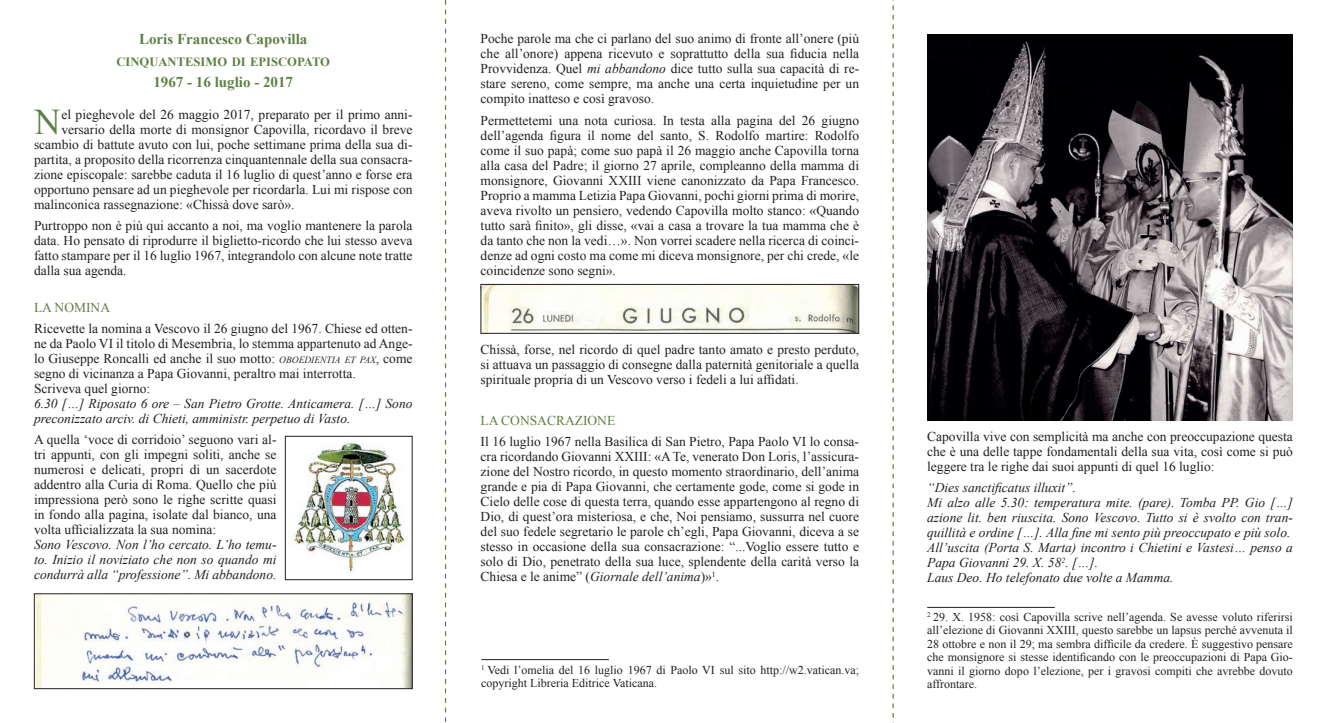
<style>
.page{position:relative;width:1327px;height:723px;background:#fff}
.page>*{position:absolute;margin:0;border:0;box-sizing:border-box;transform-origin:0 0}
.t1{font:36.15px "Times New Roman";color:#5c8142}
.t2{font:700 15px "Times New Roman";color:#5c8142}
.t3{font:13.5px/15px "Times New Roman";color:#231f20;text-align:justify}
.t4{font:italic 13.5px/15px "Times New Roman";color:#231f20}
.t5{font:13.5px "Times New Roman";color:#5c8142}
.t6{font:700 12.6px "Times New Roman";color:#5c8142}
.t7{font:12px/13.5px "Times New Roman";color:#231f20;text-align:justify}
.s1{font-style:italic;font-size:9.45px}
.s2{font-style:italic}
</style>
<div class="page">
<img style="left:482px;top:286px;width:375px;height:46px">
<div style="left:480px;top:284px;width:379px;height:50px;border:1px solid #231f20"></div>
<img style="left:291px;top:443px;width:114px;height:130px">
<div style="left:285px;top:436px;width:127px;height:144px;border:1px solid #231f20"></div>
<img style="left:927px;top:34px;width:366px;height:386px">
<hr style="left:481px;top:659px;width:128px;height:1px;background:#231f20">
<hr style="left:927px;top:607px;width:127px;height:1px;background:#231f20">
<svg style="left:445px;top:0;width:1px;height:722px"></svg>
<svg style="left:892px;top:0;width:2px;height:723px"></svg>
<img style="left:36px;top:595px;width:374px;height:92px">
<div style="left:34px;top:593px;width:378px;height:96px;border:1px solid #231f20"></div>
<p class="t2" style="left:139px;top:29px;width:170px">Loris Francesco Capovilla</p>
<p class="t6" style="left:117px;top:53px;width:215px">CINQUANTESIMO DI EPISCOPATO</p>
<p class="t2" style="left:153px;top:72px;width:141px">1967 - 16 luglio - 2017</p>
<h1 class="t1" style="left:34px;top:97px;width:28px">N</h1>
<p class="t3" style="left:61px;top:107px;width:353px">el pieghevole del 26 maggio 2017, preparato per il primo anni-</p>
<p class="t3" style="left:61px;top:122px;width:353px">versario della morte di monsignor Capovilla, ricordavo il breve</p>
<p class="t3" style="left:34px;top:137px;width:380px">scambio di battute avuto con lui, poche settimane prima della sua di-</p>
<p class="t3" style="left:34px;top:152px;width:380px">partita, a proposito della ricorrenza cinquantennale della sua consacra-</p>
<p class="t3" style="left:34px;top:167px;width:380px">zione episcopale: sarebbe caduta il 16 luglio di quest’anno e forse era</p>
<p class="t3" style="left:34px;top:182px;width:380px">opportuno pensare ad un pieghevole per ricordarla. Lui mi rispose con</p>
<p class="t3" style="left:34px;top:197px;width:262px">malinconica rassegnazione: «Chissà dove sarò».</p>
<p class="t3" style="left:34px;top:218px;width:380px">Purtroppo non è più qui accanto a noi, ma voglio mantenere la parola data. Ho pensato di riprodurre il biglietto-ricordo che lui stesso aveva fatto stampare per il 16 luglio 1967, integrandolo con alcune note tratte dalla sua agenda.</p>
<p class="t5" style="left:34px;top:298px;width:78px">LA NOMINA</p>
<p class="t3" style="left:34px;top:321px;width:380px;text-align:left">Ricevette la nomina a Vescovo il 26 giugno del 1967. Chiese ed otten&shy;ne da Paolo VI il titolo di Mesembria, lo stemma appartenuto ad Ange&shy;lo Giuseppe Roncalli ed anche il suo motto: <span class="s1">OBOEDIENTIA ET PAX</span>, come segno di vicinanza a Papa Giovanni, peraltro mai interrotta.<br>Scriveva quel giorno:</p>
<p class="t4" style="left:34px;top:396px;width:380px">6.30 […] Riposato 6 ore – San Pietro Grotte. Anticamera. […] Sono preconizzato arciv. di Chieti, amministr. perpetuo di Vasto.</p>
<p class="t3" style="left:34px;top:432px;width:244px">A quella ‘voce di corridoio’ seguono vari al&shy;tri appunti, con gli impegni soliti, anche se numerosi e delicati, propri di un sacerdote addentro alla Curia di Roma. Quello che più impressiona però sono le righe scritte quasi in fondo alla pagina, isolate dal bianco, una volta ufficializzata la sua nomina:</p>
<p class="t4" style="left:34px;top:537px;width:244px;text-align:justify">Sono Vescovo. Non l’ho cercato. L’ho temu&shy;to. Inizio il noviziato che non so quando mi condurrà alla “professione”. Mi abbandono.</p>
<p class="t3" style="left:480px;top:31px;width:380px">Poche parole ma che ci parlano del suo animo di fronte all’onere (più che all’onore) appena ricevuto e soprattutto della sua fiducia nella Provvidenza. Quel <span class="s2">mi abbandono</span> dice tutto sulla sua capacità di re&shy;stare sereno, come sempre, ma anche una certa inquietudine per un compito inatteso e così gravoso.</p>
<p class="t3" style="left:480px;top:113px;width:380px">Permettetemi una nota curiosa. In testa alla pagina del 26 giugno dell’agenda figura il nome del santo, S. Rodolfo martire: Rodolfo come il suo papà; come suo papà il 26 maggio anche Capovilla torna alla casa del Padre; il giorno 27 aprile, compleanno della mamma di monsignore, Giovanni XXIII viene canonizzato da Papa Francesco.<br>Proprio a mamma Letizia Papa Giovanni, pochi giorni prima di morire, aveva rivolto un pensiero, vedendo Capovilla molto stanco: «Quando tutto sarà finito», gli disse, «vai a casa a trovare la tua mamma che è da tanto che non la vedi…». Non vorrei scadere nella ricerca di coinci&shy;denze ad ogni costo ma come mi diceva monsignore, per chi crede, «le coincidenze sono segni».</p>
<p class="t3" style="left:480px;top:342px;width:380px">Chissà, forse, nel ricordo di quel padre tanto amato e presto perduto, si attuava un passaggio di consegne dalla paternità genitoriale a quella spirituale propria di un Vescovo verso i fedeli a lui affidati.</p>
<p class="t5" style="left:480px;top:411px;width:136px">LA CONSACRAZIONE</p>
<p class="t3" style="left:480px;top:434px;width:380px">Il 16 luglio 1967 nella Basilica di San Pietro, Papa Paolo VI lo consa&shy;cra ricordando Giovanni XXIII: «A Te, venerato Don Loris, l’assicura&shy;zione del Nostro ricordo, in questo momento straordinario, dell’anima grande e pia di Papa Giovanni, che certamente gode, come si gode in Cielo delle cose di questa terra, quando esse appartengono al regno di Dio, di quest’ora misteriosa, e che, Noi pensiamo, sussurra nel cuore del suo fedele segretario le parole ch’egli, Papa Giovanni, diceva a se stesso in occasione della sua consacrazione: “...Voglio essere tutto e solo di Dio, penetrato della sua luce, splendente della carità verso la Chiesa e le anime” (<span class="s2">Giornale dell’anima</span>)»<sup>1</sup>.</p>
<p class="t7" style="left:481px;top:663px;width:379px"><sup>1</sup> Vedi l’omelia del 16 luglio 1967 di Paolo VI sul sito http://w2.vatican.va; copyright Libreria Editrice Vaticana.</p>
<p class="t3" style="left:927px;top:429px;width:367px">Capovilla vive con semplicità ma anche con preoccupazione questa che è una delle tappe fondamentali della sua vita, così come si può leggere tra le righe dai suoi appunti di quel 16 luglio:</p>
<p class="t4" style="left:927px;top:480px;width:367px">“Dies sanctificatus illuxit”.<br>Mi alzo alle 5.30: temperatura mite. (pare). Tomba PP. Gio […] azione lit. ben riuscita. Sono Vescovo. Tutto si è svolto con tran&shy;quillità e ordine […]. Alla fine mi sento più preoccupato e più solo.<br>All’uscita (Porta S. Marta) incontro i Chietini e Vastesi… penso a Papa Giovanni 29. X. 58<sup>2</sup>. […].<br>Laus Deo. Ho telefonato due volte a Mamma.</p>
<p class="t7" style="left:927px;top:610px;width:367px"><sup>2</sup> 29. X. 1958: così Capovilla scrive nell’agenda. Se avesse voluto riferirsi all’elezione di Giovanni XXIII, questo sarebbe un lapsus perché avvenuta il 28 ottobre e non il 29; ma sembra difficile da credere. È suggestivo pensare che monsignore si stesse identificando con le preoccupazioni di Papa Gio&shy;vanni il giorno dopo l’elezione, per i gravosi compiti che avrebbe dovuto affrontare.</p>
</div>
